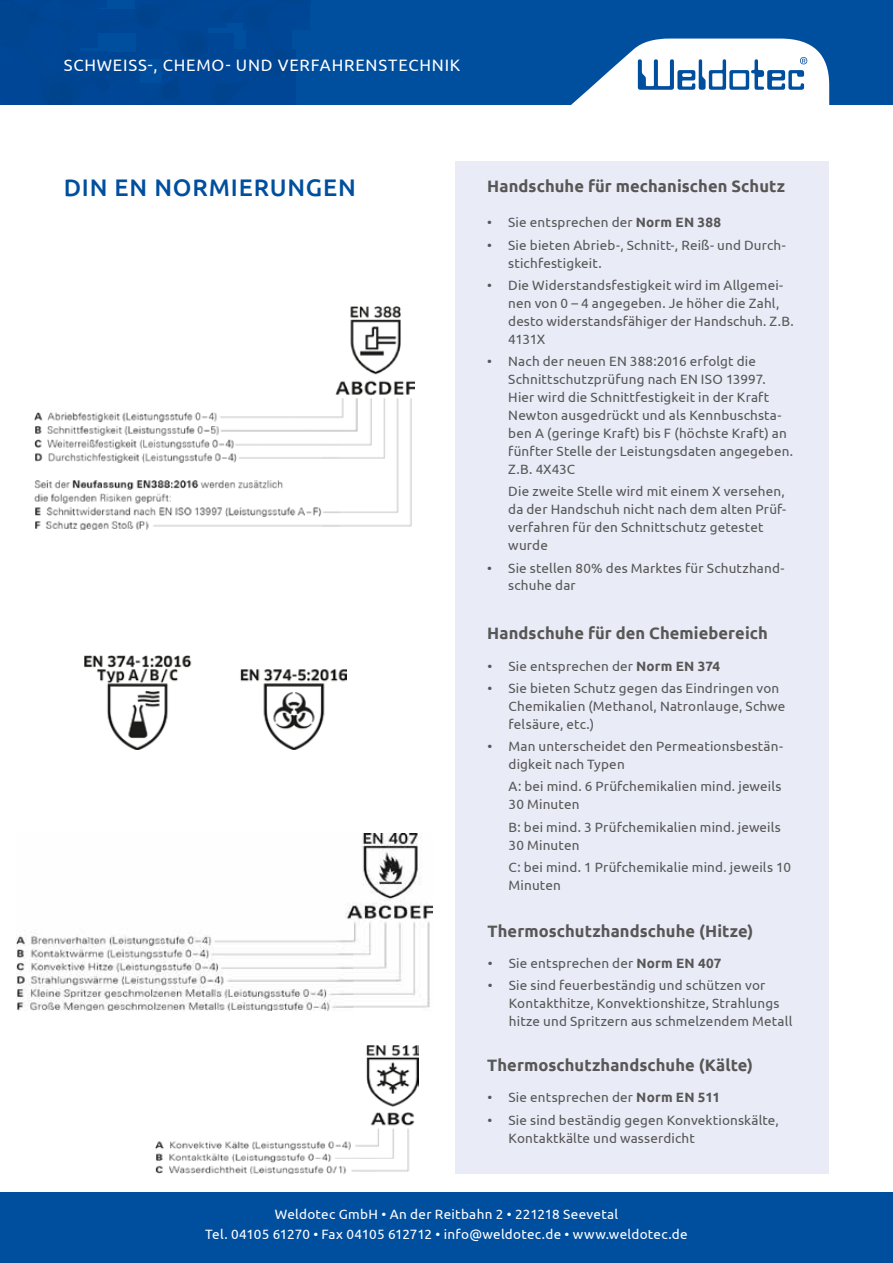
<style>
.page{position:relative;width:893px;height:1263px;background:#fff}
.page>*{position:absolute;margin:0;border:0;box-sizing:border-box;transform-origin:0 0}
.t1{font:500 24px "Ubuntu";letter-spacing:.035em;color:#004f9f}
.t2{font:700 16.5px "Ubuntu";letter-spacing:.005em;color:#575756}
.t3{font:16.5px "Ubuntu";letter-spacing:.05em;color:#fff}
.t4{font:13.5px/18px "Ubuntu";letter-spacing:.01em;color:#575756}
.t5{font:13.5px/19.5px "Ubuntu";letter-spacing:.02em;color:#fff;text-align:center}
.s1{font-weight:700}
</style>
<div class="page">
<div style="left:0;top:1192px;width:893px;height:71px;background:#004f9f"></div>
<div style="left:0;top:0;width:893px;height:104px;background:#004f9f"></div>
<svg style="left:0;top:0;width:306px;height:104px"></svg>
<div style="left:455px;top:161px;width:374px;height:1012px;background:#e9ebf7"></div>
<svg style="left:571px;top:39px;width:258px;height:66px"></svg>
<img style="left:34px;top:306px;width:381px;height:223px">
<img style="left:85px;top:655px;width:261px;height:94px">
<img style="left:17px;top:834px;width:415px;height:176px">
<img style="left:156px;top:1045px;width:262px;height:128px">
<p class="t3" style="left:64px;top:55px;width:398px">SCHWEISS-, CHEMO- UND VERFAHRENSTECHNIK</p>
<h1 class="t1" style="left:64px;top:172px;width:294px">DIN EN NORMIERUNGEN</h1>
<p class="t2" style="left:487px;top:176px;width:299px">Handschuhe für mechanischen Schutz</p>
<p class="t4" style="left:487px;top:213px;width:235px">• Sie entsprechen der <span class="s1">Norm EN 388</span></p>
<p class="t4" style="left:508px;top:235px;width:279px;text-indent:-21px">• Sie bieten Abrieb-, Schnitt-, Reiß- und Durch&shy;stichfestigkeit.</p>
<p class="t4" style="left:508px;top:276px;width:287px;text-indent:-21px">• Die Widerstandsfestigkeit wird im Allgemei&shy;nen von 0 – 4 angegeben. Je höher die Zahl, desto widerstandsfähiger der Handschuh. Z.B.<br>4131X</p>
<p class="t4" style="left:508px;top:352px;width:286px;text-indent:-21px">• Nach der neuen EN 388:2016 erfolgt die Schnittschutzprüfung nach EN ISO 13997.<br>Hier wird die Schnittfestigkeit in der Kraft Newton ausgedrückt und als Kennbuschsta&shy;ben A (geringe Kraft) bis F (höchste Kraft) an fünfter Stelle der Leistungsdaten angegeben.<br>Z.B. 4X43C</p>
<p class="t4" style="left:508px;top:482px;width:279px">Die zweite Stelle wird mit einem X versehen, da der Handschuh nicht nach dem alten Prüf&shy;verfahren für den Schnittschutz getestet wurde</p>
<p class="t4" style="left:508px;top:558px;width:278px;text-indent:-21px">• Sie stellen 80% des Marktes für Schutzhand&shy;schuhe dar</p>
<p class="t2" style="left:487px;top:624px;width:282px">Handschuhe für den Chemiebereich</p>
<p class="t4" style="left:488px;top:656px;width:234px">• Sie entsprechen der <span class="s1">Norm EN 374</span></p>
<p class="t4" style="left:509px;top:679px;width:278px;text-indent:-21px">• Sie bieten Schutz gegen das Eindringen von<br>Chemikalien (Methanol, Natronlauge, Schwe felsäure, etc.)</p>
<p class="t4" style="left:509px;top:737px;width:276px;text-indent:-21px">• Man unterscheidet den Permeationsbestän&shy;digkeit nach Typen</p>
<p class="t4" style="left:509px;top:777px;width:274px">A: bei mind. 6 Prüfchemikalien mind. jeweils<br>30 Minuten</p>
<p class="t4" style="left:509px;top:817px;width:274px">B: bei mind. 3 Prüfchemikalien mind. jeweils<br>30 Minuten</p>
<p class="t4" style="left:509px;top:858px;width:284px">C: bei mind. 1 Prüfchemikalie mind. jeweils 10<br>Minuten</p>
<p class="t2" style="left:488px;top:921px;width:267px">Thermoschutzhandschuhe (Hitze)</p>
<p class="t4" style="left:488px;top:953px;width:235px">• Sie entsprechen der <span class="s1">Norm EN 407</span></p>
<p class="t4" style="left:509px;top:976px;width:285px;text-indent:-21px">• Sie sind feuerbeständig und schützen vor<br>Kontakthitze, Konvektionshitze, Strahlungs hitze und Spritzern aus schmelzendem Metall</p>
<p class="t2" style="left:487px;top:1055px;width:267px">Thermoschutzhandschuhe (Kälte)</p>
<p class="t4" style="left:488px;top:1088px;width:234px">• Sie entsprechen der <span class="s1">Norm EN 511</span></p>
<p class="t4" style="left:509px;top:1110px;width:272px;text-indent:-21px">• Sie sind beständig gegen Konvektionskälte,<br>Kontaktkälte und wasserdicht</p>
<p class="t5" style="left:205px;top:1204px;width:484px">Weldotec GmbH • An der Reitbahn 2 • 221218 Seevetal<br>Tel. 04105 61270 • Fax 04105 612712 • info@weldotec.de • www.weldotec.de</p>
</div>
